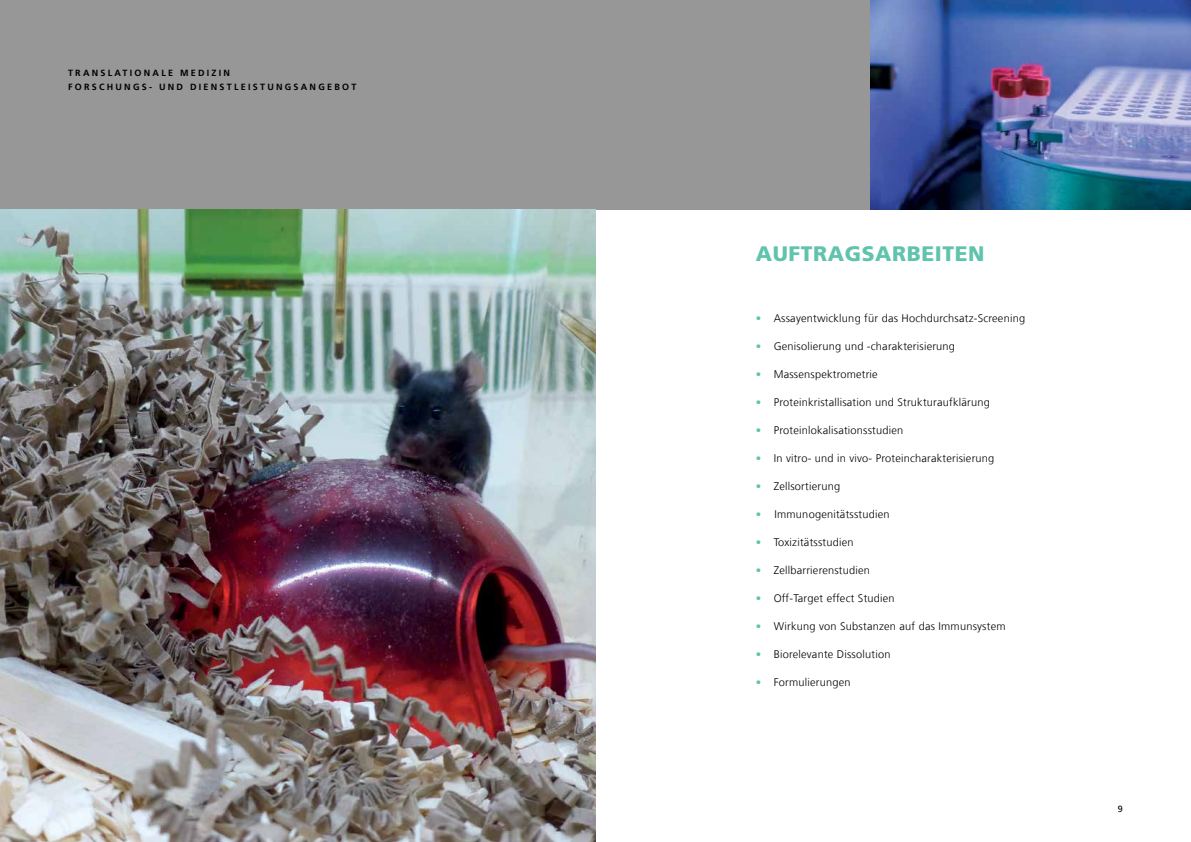
<style>
.page{position:relative;width:1191px;height:842px;background:#fff}
.page>*{position:absolute;margin:0;border:0;box-sizing:border-box;transform-origin:0 0}
.t1{font:900 21px "Frutiger LT Com";letter-spacing:.03em;color:#60c3ad}
.t2{font:300 11px "Frutiger LT Com";letter-spacing:.02em;color:#000}
.t3{font:700 9px/14px "Frutiger LT Com";letter-spacing:.25em;color:#000}
.t4{font:9px "Frutiger LT Com";color:#000}
.s1{color:#60c3ad}
</style>
<div class="page">
<div style="left:0;top:0;width:595px;height:210px;background:#979797"></div>
<div style="left:595px;top:0;width:275px;height:210px;background:#979797"></div>
<img style="left:870px;top:0;width:321px;height:210px">
<img style="left:0;top:210px;width:595px;height:632px">
<p class="t3" style="left:68px;top:66px;width:290px">TRANSLATIONALE MEDIZIN<br>FORSCHUNGS- UND DIENSTLEISTUNGSANGEBOT</p>
<h1 class="t1" style="left:755px;top:241px;width:230px">AUFTRAGSARBEITEN</h1>
<p class="t2" style="left:755px;top:312px;width:271px"><span class="s1">•</span> Assayentwicklung für das Hochdurchsatz-Screening</p>
<p class="t2" style="left:755px;top:340px;width:201px"><span class="s1">•</span> Genisolierung und -charakterisierung</p>
<p class="t2" style="left:755px;top:368px;width:123px"><span class="s1">•</span> Massenspektrometrie</p>
<p class="t2" style="left:755px;top:396px;width:236px"><span class="s1">•</span> Proteinkristallisation und Strukturaufklärung</p>
<p class="t2" style="left:755px;top:424px;width:149px"><span class="s1">•</span> Proteinlokalisationsstudien</p>
<p class="t2" style="left:755px;top:452px;width:240px"><span class="s1">•</span> In vitro- und in vivo- Proteincharakterisierung</p>
<p class="t2" style="left:755px;top:480px;width:86px"><span class="s1">•</span> Zellsortierung</p>
<p class="t2" style="left:755px;top:508px;width:135px"><span class="s1">•</span> Immunogenitätsstudien</p>
<p class="t2" style="left:755px;top:536px;width:99px"><span class="s1">•</span> Toxizitätsstudien</p>
<p class="t2" style="left:755px;top:564px;width:116px"><span class="s1">•</span> Zellbarrierenstudien</p>
<p class="t2" style="left:755px;top:592px;width:140px"><span class="s1">•</span> Off-Target effect Studien</p>
<p class="t2" style="left:755px;top:620px;width:251px"><span class="s1">•</span> Wirkung von Substanzen auf das Immunsystem</p>
<p class="t2" style="left:755px;top:648px;width:136px"><span class="s1">•</span> Biorelevante Dissolution</p>
<p class="t2" style="left:755px;top:676px;width:96px"><span class="s1">•</span> Formulierungen</p>
<p class="t4" style="left:1118px;top:804px;width:7px">9</p>
</div>
